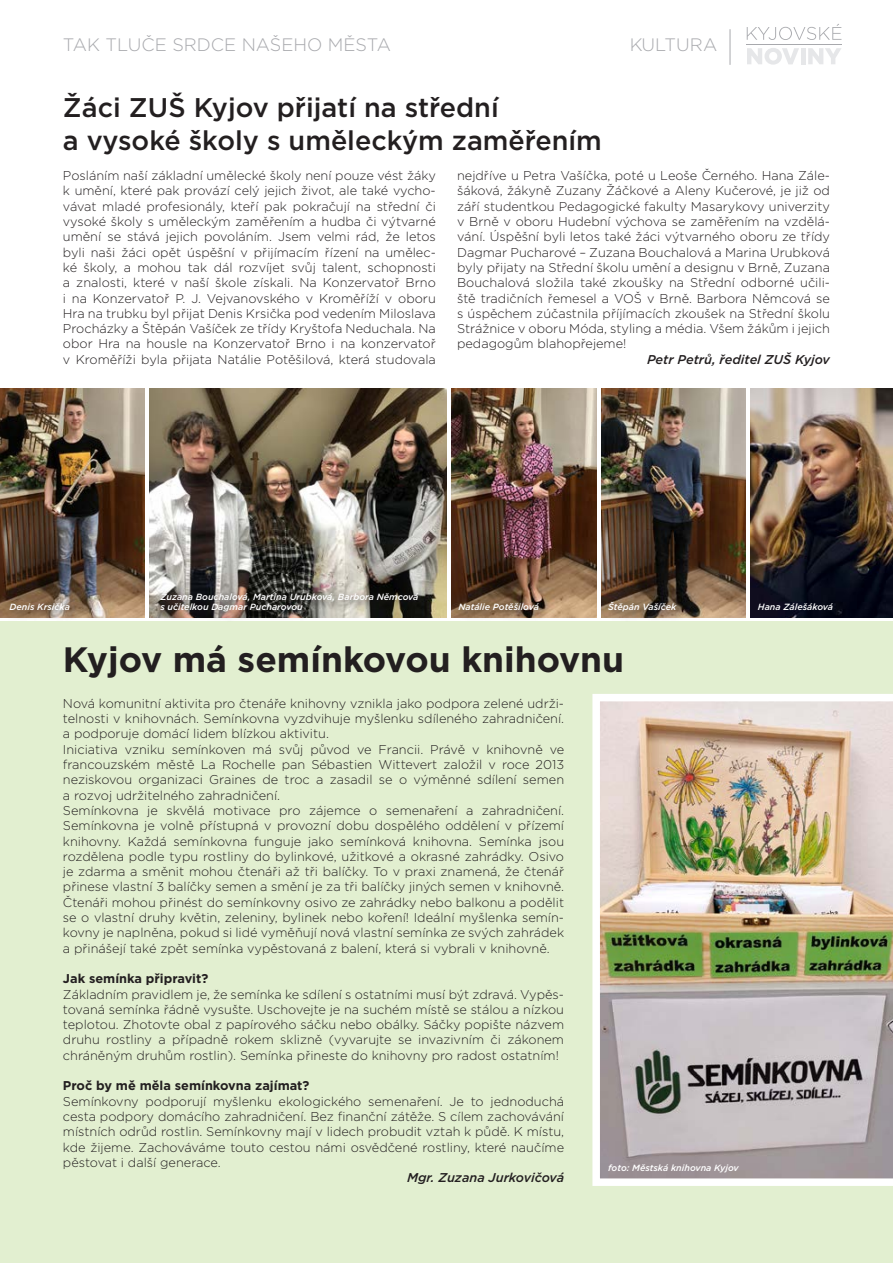
<style>
.page{position:relative;width:893px;height:1263px;background:#fff}
.page>*{position:absolute;margin:0;border:0;box-sizing:border-box;transform-origin:0 0}
.t1{font:700 35.25px "Gotham";color:#231f20}
.t2{font:500 27px/32.4px "Gotham";color:#231f20}
.t3{font:300 18px "Gotham";color:#a8a9ad}
.t4{font:300 12.75px/15.3px "Gotham";color:#231f20;text-align:justify}
.t5{font:700 12.75px "Gotham";color:#231f20}
.t6{font:italic 500 12.75px "Gotham";color:#231f20}
.t7{font:italic 500 9px/10.8px "Gotham";color:#fff}
</style>
<div class="page">
<hr style="left:730px;top:29px;width:1px;height:36px;background:#a8a9ad">
<svg style="left:747px;top:24px;width:94px;height:16px"></svg>
<svg style="left:747px;top:48px;width:52px;height:17px"></svg>
<hr style="left:801px;top:48px;width:4px;height:16px;background:#e6e7e9">
<svg style="left:808px;top:48px;width:33px;height:16px"></svg>
<hr style="left:747px;top:44px;width:95px;height:1px;background:#a8a9ad">
<img style="left:150px;top:388px;width:296px;height:229px">
<hr style="left:0;top:0;width:1px;height:789px;background:#c6eafa">
<div style="left:0;top:622px;width:893px;height:641px;background:#e2efd0"></div>
<img style="left:0;top:388px;width:145px;height:229px">
<img style="left:751px;top:388px;width:142px;height:229px">
<img style="left:451px;top:388px;width:145px;height:229px">
<img style="left:601px;top:388px;width:145px;height:229px">
<img style="left:592px;top:694px;width:301px;height:492px">
<div style="left:5px;top:599px;width:75px;height:22px;background:#231f20;opacity:.75"></div>
<div style="left:454px;top:599px;width:95px;height:22px;background:#231f20;opacity:.75"></div>
<div style="left:604px;top:597px;width:82px;height:25px;background:#231f20;opacity:.75"></div>
<div style="left:156px;top:588px;width:273px;height:34px;background:#231f20;opacity:.75"></div>
<h3 class="t3" style="left:63px;top:34px;width:330px">TAK TLUČE SRDCE NAŠEHO MĚSTA</h3>
<h3 class="t3" style="left:629px;top:34px;width:90px">KULTURA</h3>
<h2 class="t2" style="left:63px;top:91px;width:540px">Žáci ZUŠ Kyjov přijatí na střední<br>a vysoké školy s uměleckým zaměřením</h2>
<p class="t4" style="left:63px;top:168px;width:374px">Posláním naší základní umělecké školy není pouze vést žáky k umění, které pak provází celý jejich život, ale také vycho&shy;vávat mladé profesionály, kteří pak pokračují na střední či vysoké školy s uměleckým zaměřením a hudba či výtvarné umění se stává jejich povoláním. Jsem velmi rád, že letos byli naši žáci opět úspěšní v přijímacím řízení na umělec&shy;ké školy, a mohou tak dál rozvíjet svůj talent, schopnosti a znalosti, které v naší škole získali. Na Konzervatoř Brno i na Konzervatoř P. J. Vejvanovského v Kroměříží v oboru Hra na trubku byl přijat Denis Krsička pod vedením Miloslava Procházky a Štěpán Vašíček ze třídy Kryštofa Neduchala. Na obor Hra na housle na Konzervatoř Brno i na konzervatoř v Kroměříži byla přijata Natálie Potěšilová, která studovala</p>
<p class="t4" style="left:457px;top:168px;width:374px">nejdříve u Petra Vašíčka, poté u Leoše Černého. Hana Zále&shy;šáková, žákyně Zuzany Žáčkové a Aleny Kučerové, je již od září studentkou Pedagogické fakulty Masarykovy univerzity v Brně v oboru Hudební výchova se zaměřením na vzdělá&shy;vání. Úspěšní byli letos také žáci výtvarného oboru ze třídy Dagmar Pucharové – Zuzana Bouchalová a Marina Urubková byly přijaty na Střední školu umění a designu v Brně, Zuzana Bouchalová složila také zkoušky na Střední odborné učili&shy;ště tradičních řemesel a VOŠ v Brně. Barbora Němcová se s úspěchem zúčastnila příjímacích zkoušek na Střední školu Strážnice v oboru Móda, styling a média. Všem žákům i jejich pedagogům blahopřejeme!</p>
<p class="t6" style="left:647px;top:351px;width:185px">Petr Petrů, ředitel ZUŠ Kyjov</p>
<p class="t7" style="left:160px;top:591px;width:260px">Zuzana Bouchalová, Martina Urubková, Barbora Němcová s učitelkou Dagmar Pucharovou</p>
<p class="t7" style="left:10px;top:601px;width:62px">Denis Krsička</p>
<p class="t7" style="left:458px;top:601px;width:82px">Natálie Potěšilová</p>
<p class="t7" style="left:608px;top:601px;width:70px">Štěpán Vašíček</p>
<p class="t7" style="left:758px;top:601px;width:77px">Hana Zálešáková</p>
<h1 class="t1" style="left:63px;top:636px;width:563px">Kyjov má semínkovou knihovnu</h1>
<p class="t4" style="left:63px;top:695px;width:503px;text-align:left">Nová komunitní aktivita pro čtenáře knihovny vznikla jako podpora zelené udrži&shy;telnosti v knihovnách. Semínkovna vyzdvihuje myšlenku sdíleného zahradničení. a podporuje domácí lidem blízkou aktivitu.<br>Iniciativa vzniku semínkoven má svůj původ ve Francii. Právě v knihovně ve francouzském městě La Rochelle pan Sébastien Wittevert založil v roce 2013 neziskovou organizaci Graines de troc a zasadil se o výměnné sdílení semen a rozvoj udržitelného zahradničení.<br>Semínkovna je skvělá motivace pro zájemce o semenaření a zahradničení.<br>Semínkovna je volně přístupná v provozní dobu dospělého oddělení v přízemí knihovny. Každá semínkovna funguje jako semínková knihovna. Semínka jsou rozdělena podle typu rostliny do bylinkové, užitkové a okrasné zahrádky. Osivo je zdarma a směnit mohou čtenáři až tři balíčky. To v praxi znamená, že čtenář přinese vlastní 3 balíčky semen a smění je za tři balíčky jiných semen v knihovně.<br>Čtenáři mohou přinést do semínkovny osivo ze zahrádky nebo balkonu a podělit se o vlastní druhy květin, zeleniny, bylinek nebo koření! Ideální myšlenka semín&shy;kovny je naplněna, pokud si lidé vyměňují nová vlastní semínka ze svých zahrádek a přinášejí také zpět semínka vypěstovaná z balení, která si vybrali v knihovně.</p>
<p class="t5" style="left:63px;top:970px;width:147px">Jak semínka připravit?</p>
<p class="t4" style="left:63px;top:986px;width:503px">Základním pravidlem je, že semínka ke sdílení s ostatními musí být zdravá. Vypěs&shy;tovaná semínka řádně vysušte. Uschovejte je na suchém místě se stálou a nízkou teplotou. Zhotovte obal z papírového sáčku nebo obálky. Sáčky popište názvem druhu rostliny a případně rokem sklizně (vyvarujte se invazivním či zákonem chráněným druhům rostlin). Semínka přineste do knihovny pro radost ostatním!</p>
<p class="t5" style="left:63px;top:1077px;width:248px">Proč by mě měla semínkovna zajímat?</p>
<p class="t4" style="left:63px;top:1093px;width:503px">Semínkovny podporují myšlenku ekologického semenaření. Je to jednoduchá cesta podpory domácího zahradničení. Bez finanční zátěže. S cílem zachovávání místních odrůd rostlin. Semínkovny mají v lidech probudit vztah k půdě. K místu, kde žijeme. Zachováváme touto cestou námi osvědčené rostliny, které naučíme pěstovat i další generace.</p>
<p class="t6" style="left:407px;top:1169px;width:159px">Mgr. Zuzana Jurkovičová</p>
<p class="t7" style="left:608px;top:1162px;width:132px">foto: Městská knihovna Kyjov</p>
</div>
